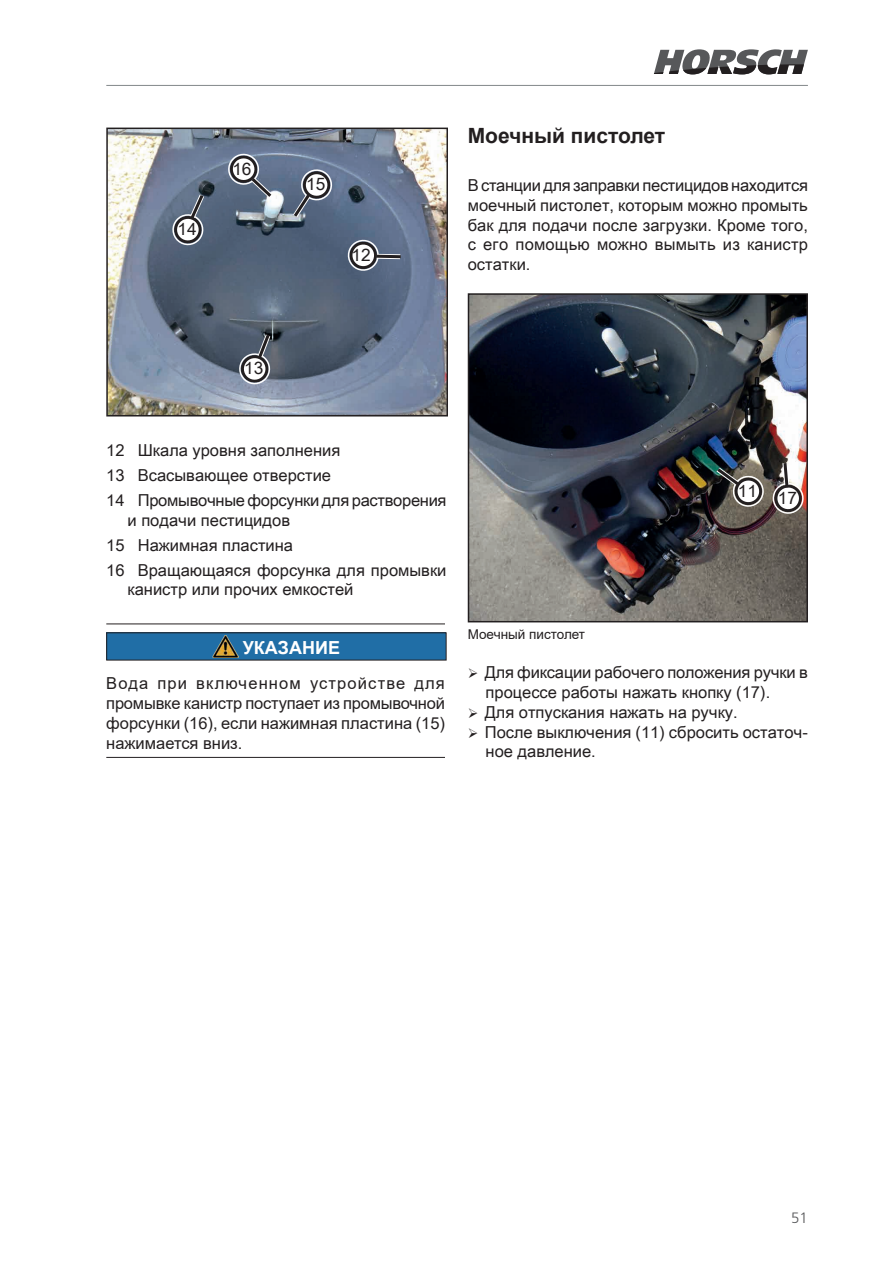
<style>
.page{position:relative;width:893px;height:1263px;background:#fff}
.page>*{position:absolute;margin:0;border:0;box-sizing:border-box;transform-origin:0 0}
.text2{font:700 21px "Arial";color:#231f20}
.t1{font:700 18px "Arial";color:#fff}
.t2{font:17.25px "Arial Unicode MS";color:#231f20}
.text{font:16.5px/19.8px "Arial Unicode MS";color:#231f20}
.t3{font:16.5px/19.8px "Arial";color:#231f20;text-align:justify}
.text-2{font:16.5px/19.8px "Arial Unicode MS";letter-spacing:-.02em;color:#231f20}
.t4{font:300 15px "Frutiger LT Pro";color:#57585a}
.bild{font:13.5px "Arial";color:#231f20}
</style>
<div class="page">
<img style="left:109px;top:131px;width:336px;height:282px">
<div style="left:106px;top:128px;width:342px;height:288px;border:2px solid #231f20"></div>
<svg style="left:291px;top:166px;width:44px;height:54px"></svg>
<svg style="left:226px;top:152px;width:49px;height:48px"></svg>
<svg style="left:238px;top:331px;width:35px;height:56px"></svg>
<svg style="left:345px;top:238px;width:59px;height:36px"></svg>
<svg style="left:171px;top:192px;width:35px;height:55px"></svg>
<hr style="left:106px;top:623px;width:339px;height:1px;background:#231f20">
<hr style="left:106px;top:757px;width:339px;height:1px;background:#231f20">
<div style="left:107px;top:633px;width:339px;height:27px;background:#206ea6"></div>
<img style="left:213px;top:635px;width:25px;height:22px">
<div style="left:106px;top:632px;width:340px;height:28px;border:1px solid #231f20"></div>
<img style="left:471px;top:296px;width:334px;height:323px">
<div style="left:468px;top:293px;width:340px;height:329px;border:2px solid #231f20"></div>
<img style="left:714px;top:460px;width:93px;height:57px">
<hr style="left:106px;top:85px;width:702px;height:1px;background:#83888a">
<svg style="left:654px;top:49px;width:154px;height:25px"></svg>
<p class="t2" style="left:177px;top:217px;width:21px">14</p>
<p class="t2" style="left:232px;top:156px;width:21px">16</p>
<p class="t2" style="left:306px;top:172px;width:21px">15</p>
<p class="t2" style="left:352px;top:242px;width:21px">12</p>
<p class="text2" style="left:468px;top:121px;width:199px">Моечный пистолет</p>
<p class="text" style="left:468px;top:175px;width:342px;text-align:justify">В станции для заправки пестицидов находится моечный пистолет, которым можно промыть бак для подачи после загрузки. Кроме того, с его помощью можно вымыть из канистр остатки.</p>
<p class="t2" style="left:244px;top:356px;width:21px">13</p>
<p class="text" style="left:106px;top:440px;width:236px">12 Шкала уровня заполнения</p>
<p class="text" style="left:106px;top:465px;width:226px">13 Всасывающее отверстие</p>
<p class="text-2" style="left:128px;top:490px;width:320px;text-indent:-21px">14 Промывочные форсунки для растворения и подачи пестицидов</p>
<p class="text" style="left:106px;top:535px;width:188px">15 Нажимная пластина</p>
<p class="text" style="left:128px;top:559px;width:320px;text-indent:-21px">16 Вращающаяся форсунка для промывки канистр или прочих емкостей</p>
<p class="t1" style="left:243px;top:635px;width:99px">УКАЗАНИЕ</p>
<p class="t3" style="left:106px;top:674px;width:340px">Вода при включенном устройстве для промывке канистр поступает из промывочной форсунки (16), если нажимная пластина (15) нажимается вниз.</p>
<p class="t2" style="left:738px;top:481px;width:61px">11 17</p>
<p class="bild" style="left:468px;top:625px;width:119px">Моечный пистолет</p>
<p class="text" style="left:485px;top:662px;width:324px">Для фиксации рабочего положения ручки в процессе работы нажать кнопку (17).</p>
<p class="text" style="left:485px;top:702px;width:254px">Для отпускания нажать на ручку.</p>
<p class="text" style="left:485px;top:722px;width:325px">После выключения (11) сбросить остаточ&shy;ное давление.</p>
<p class="t4" style="left:791px;top:1209px;width:18px">51</p>
</div>
